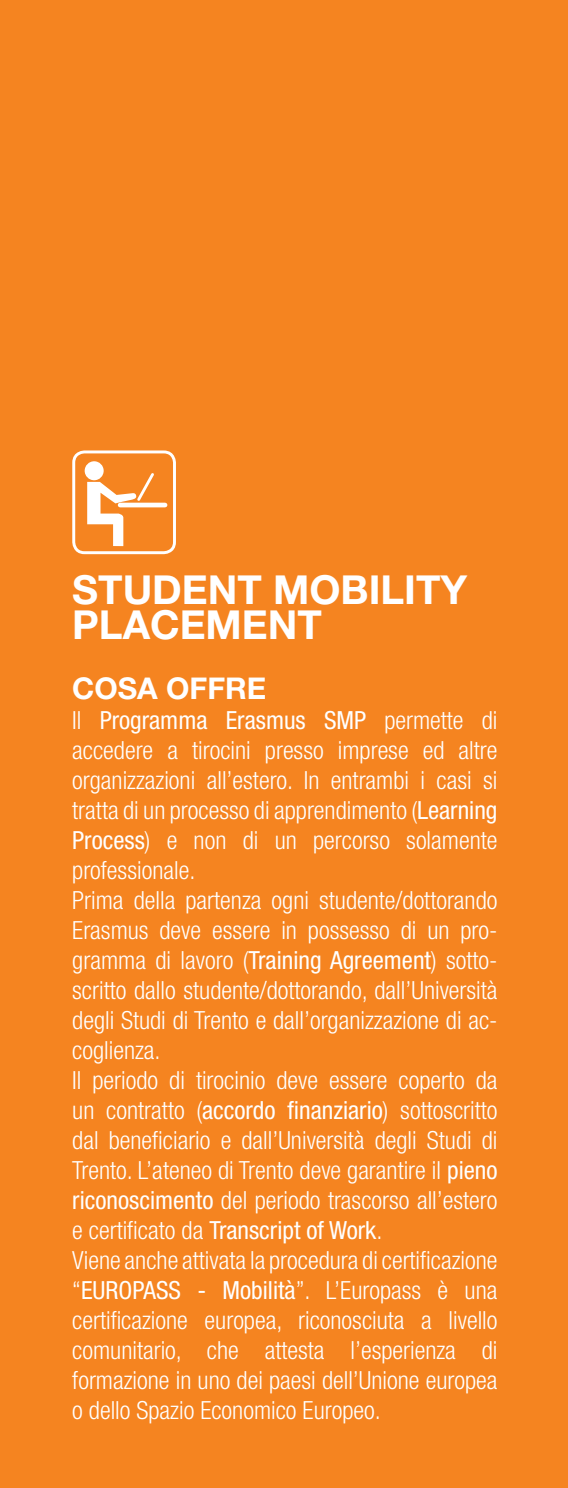
<style>
.page{position:relative;width:568px;height:1488px;background:#f58420}
.page>*{position:absolute;margin:0;border:0;box-sizing:border-box;transform-origin:0 0}
.t1{font:700 40px/35px "Helvetica Neue";color:#fff}
.t2{font:700 30px "Helvetica Neue";color:#fff}
.t3{font:300 condensed 25px/30px "Helvetica Neue";color:#fff}
.s1{font-weight:400}
</style>
<div class="page">
<div style="left:85px;top:461px;width:19px;height:19px;background:#fff;border-radius:50%"></div>
<hr style="left:120px;top:503px;width:45px;height:4px;background:#fff">
<svg style="left:87px;top:471px;width:69px;height:75px"></svg>
<div style="left:72px;top:450px;width:104px;height:104px;border:3px solid #fff;border-radius:11px"></div>
<h1 class="t1" style="left:72px;top:571px;width:396px">STUDENT MOBILITY<br>PLACEMENT</h1>
<p class="t2" style="left:72px;top:669px;width:115px">COSA OFFR</p>
<p class="t2" style="left:247px;top:669px;width:21px">E</p>
<p class="t3" style="left:72px;top:705px;width:427px">Il <span class="s1">Programma Erasmus SMP</span> permette di accedere a tirocini presso imprese ed altre organizzazioni all’estero. In entrambi i casi si tratta di un processo di apprendimento (<span class="s1">Learning Process</span>) e non di un percorso solamente professionale.<br>Prima della partenza ogni studente/dottorando Erasmus deve essere in possesso di un pro&shy;gramma di lavoro (<span class="s1">Training Agreement</span>) sotto&shy;scritto dallo studente/dottorando, dall’Università degli Studi di Trento e dall’organizzazione di ac&shy;coglienza.<br>Il periodo di tirocinio deve essere coperto da un contratto (<span class="s1">accordo finanziario</span>) sottoscritto dal beneficiario e dall’Università degli Studi di Trento. L’ateneo di Trento deve garantire il <span class="s1">pieno riconoscimento</span> del periodo trascorso all’estero e certificato da <span class="s1">Transcript of Work</span>.<br>Viene anche attivata la procedura di certificazione “<span class="s1">EUROPASS - Mobilità</span>”. L’Europass è una certificazione europea, riconosciuta a livello comunitario, che attesta l’esperienza di formazione in uno dei paesi dell’Unione europea o dello Spazio Economico Europeo.</p>
</div>
